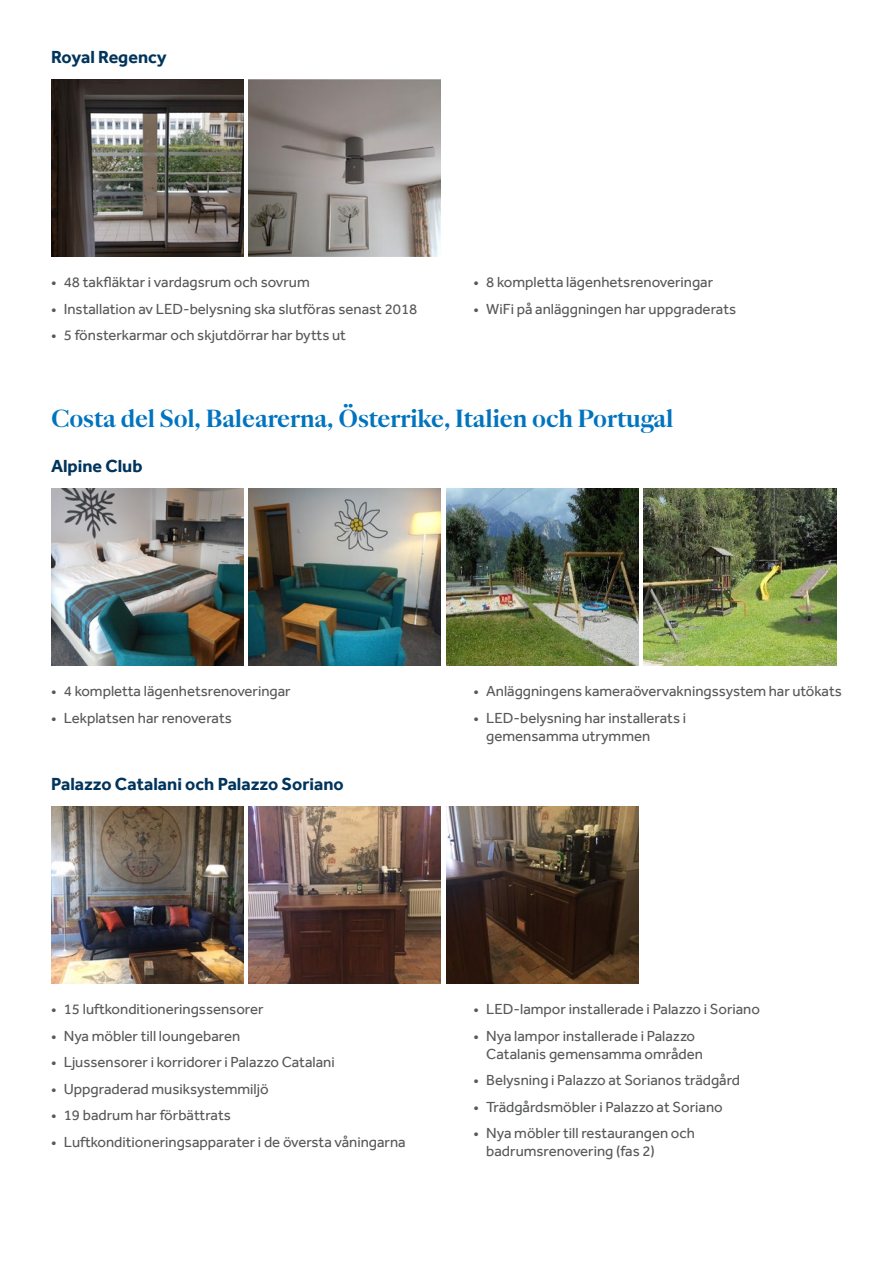
<style>
.page{position:relative;width:893px;height:1263px;background:#fff}
.page>*{position:absolute;margin:0;border:0;box-sizing:border-box;transform-origin:0 0}
.t1{font:700 24px "Quase Headline";color:#0074be}
.t2{font:700 18px "Effra";color:#00345c}
.t3{font:15px/18px "Effra";color:#57585a}
</style>
<div class="page">
<img style="left:51px;top:79px;width:192px;height:177px">
<img style="left:249px;top:79px;width:192px;height:177px">
<img style="left:51px;top:488px;width:192px;height:177px">
<img style="left:446px;top:488px;width:192px;height:177px">
<img style="left:249px;top:488px;width:192px;height:177px">
<img style="left:644px;top:488px;width:192px;height:177px">
<img style="left:51px;top:806px;width:192px;height:177px">
<img style="left:446px;top:806px;width:192px;height:177px">
<img style="left:249px;top:806px;width:192px;height:177px">
<p class="t2" style="left:51px;top:46px;width:117px">Royal Regency</p>
<p class="t3" style="left:51px;top:273px;width:260px">• 48 takfläktar i vardagsrum och sovrum</p>
<p class="t3" style="left:51px;top:299px;width:368px">• Installation av LED-belysning ska slutföras senast 2018</p>
<p class="t3" style="left:51px;top:326px;width:296px">• 5 fönsterkarmar och skjutdörrar har bytts ut</p>
<p class="t3" style="left:473px;top:273px;width:241px">• 8 kompletta lägenhetsrenoveringar</p>
<p class="t3" style="left:473px;top:299px;width:264px">• WiFi på anläggningen har uppgraderats</p>
<h1 class="t1" style="left:51px;top:403px;width:624px">Costa del Sol, Balearerna, Österrike, Italien och Portugal</h1>
<p class="t2" style="left:51px;top:455px;width:93px">Alpine Club</p>
<p class="t3" style="left:51px;top:682px;width:241px">• 4 kompletta lägenhetsrenoveringar</p>
<p class="t3" style="left:51px;top:708px;width:182px">• Lekplatsen har renoverats</p>
<p class="t2" style="left:51px;top:773px;width:294px">Palazzo Catalani och Palazzo Soriano</p>
<p class="t3" style="left:473px;top:682px;width:370px">• Anläggningens kameraövervakningssystem har utökats</p>
<p class="t3" style="left:486px;top:708px;width:201px;text-indent:-13px">• LED-belysning har installerats i gemensamma utrymmen</p>
<p class="t3" style="left:51px;top:1000px;width:214px">• 15 luftkonditioneringssensorer</p>
<p class="t3" style="left:51px;top:1026px;width:191px">• Nya möbler till loungebaren</p>
<p class="t3" style="left:51px;top:1053px;width:285px">• Ljussensorer i korridorer i Palazzo Catalani</p>
<p class="t3" style="left:51px;top:1079px;width:219px">• Uppgraderad musiksystemmiljö</p>
<p class="t3" style="left:51px;top:1106px;width:181px">• 19 badrum har förbättrats</p>
<p class="t3" style="left:51px;top:1132px;width:356px">• Luftkonditioneringsapparater i de översta våningarna</p>
<p class="t3" style="left:473px;top:1000px;width:288px">• LED-lampor installerade i Palazzo i Soriano</p>
<p class="t3" style="left:486px;top:1026px;width:218px;text-indent:-13px">• Nya lampor installerade i Palazzo<br>Catalanis gemensamma områden</p>
<p class="t3" style="left:473px;top:1071px;width:268px">• Belysning i Palazzo at Sorianos trädgård</p>
<p class="t3" style="left:473px;top:1097px;width:251px">• Trädgårdsmöbler i Palazzo at Soriano</p>
<p class="t3" style="left:486px;top:1124px;width:210px;text-indent:-13px">• Nya möbler till restaurangen och badrumsrenovering (fas 2)</p>
</div>
